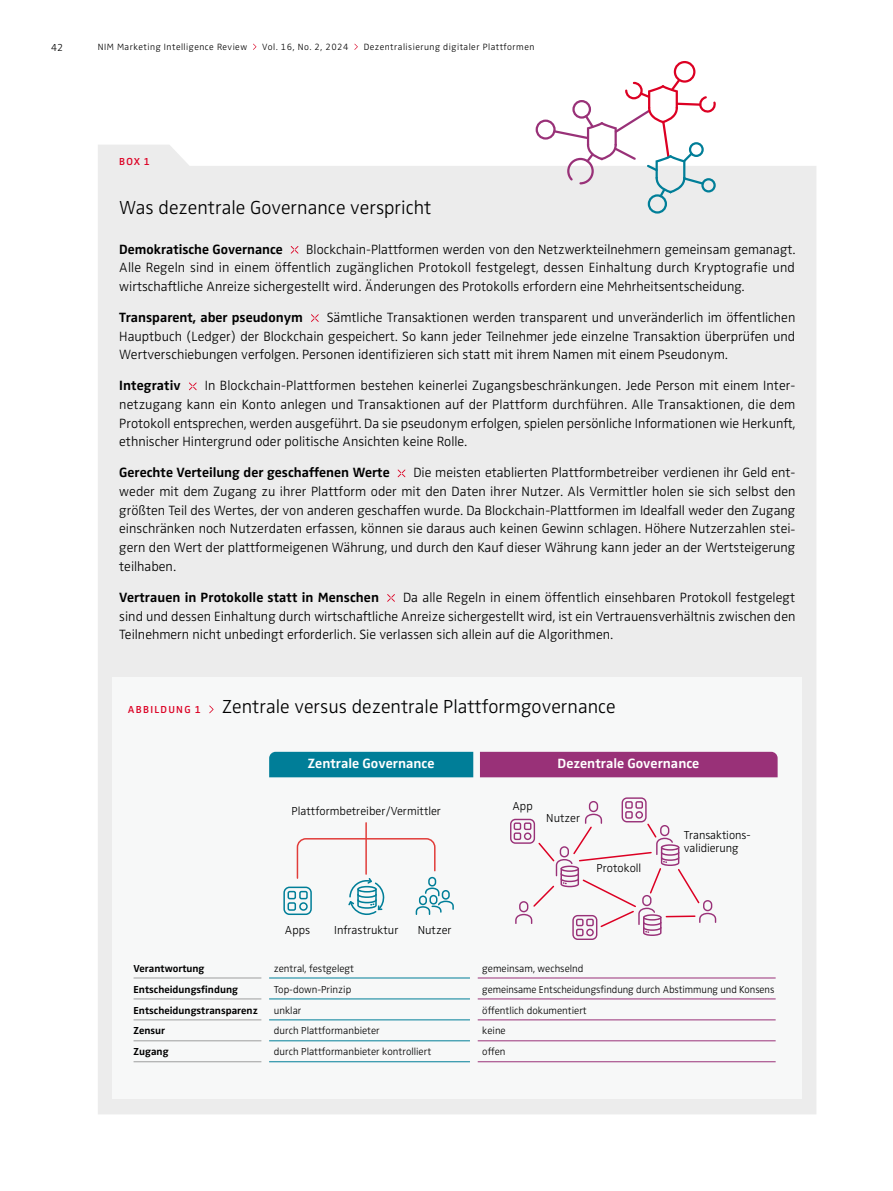
<style>
.page{position:relative;width:893px;height:1191px;background:#fff}
.page>*{position:absolute;margin:0;border:0;box-sizing:border-box;transform-origin:0 0}
.t1{font:300 19.5px "Zwo OT";color:#000}
.t2{font:300 13.8px/18.8px "Zwo OT";color:#000;text-align:justify}
.t3{font:700 13.8px "Zwo OT";color:#000}
.t4{font:700 13.8px "Zwo OT";color:#fff}
.t5{font:300 12px/12.8px "Zwo OT";color:#000}
.t6{font:300 10.5px "Zwo OT";color:#000}
.t7{font:700 10.5px "Zwo OT";color:#000}
.t8{font:600 10.5px "Zwo OT";color:#dc0023}
.t9{font:300 9.3px "Zwo OT";letter-spacing:.05em;color:#000}
.s1{font-weight:600;font-size:10.5px;color:#dc0023}
</style>
<div class="page">
<div style="left:98px;top:145px;width:718px;height:969px;background:#ececec"></div>
<svg style="left:534px;top:61px;width:183px;height:154px"></svg>
<svg style="left:291px;top:246px;width:7px;height:8px"></svg>
<svg style="left:311px;top:314px;width:8px;height:8px"></svg>
<svg style="left:189px;top:382px;width:8px;height:8px"></svg>
<svg style="left:398px;top:469px;width:7px;height:8px"></svg>
<svg style="left:387px;top:594px;width:8px;height:8px"></svg>
<div style="left:112px;top:677px;width:690px;height:421px;background:#f7f8f8"></div>
<svg style="left:209px;top:705px;width:5px;height:8px"></svg>
<div style="left:269px;top:752px;width:204px;height:25px;background:#007e98"></div>
<div style="left:480px;top:752px;width:298px;height:25px;background:#993178"></div>
<hr style="left:134px;top:977px;width:128px;height:1px;background:#9d9e9e">
<hr style="left:134px;top:998px;width:128px;height:1px;background:#9d9e9e">
<hr style="left:134px;top:1019px;width:128px;height:1px;background:#9d9e9e">
<hr style="left:134px;top:1040px;width:128px;height:1px;background:#9d9e9e">
<hr style="left:134px;top:1061px;width:128px;height:1px;background:#9d9e9e">
<hr style="left:477px;top:977px;width:299px;height:1px;background:#993178">
<hr style="left:477px;top:998px;width:299px;height:1px;background:#993178">
<hr style="left:477px;top:1019px;width:299px;height:1px;background:#993178">
<hr style="left:477px;top:1040px;width:299px;height:1px;background:#993178">
<hr style="left:477px;top:1061px;width:299px;height:1px;background:#993178">
<hr style="left:269px;top:977px;width:201px;height:1px;background:#007e98">
<hr style="left:269px;top:998px;width:201px;height:1px;background:#007e98">
<hr style="left:269px;top:1019px;width:201px;height:1px;background:#007e98">
<hr style="left:269px;top:1040px;width:201px;height:1px;background:#007e98">
<hr style="left:269px;top:1061px;width:201px;height:1px;background:#007e98">
<svg style="left:283px;top:838px;width:171px;height:77px"></svg>
<hr style="left:365px;top:823px;width:2px;height:51px;background:#e13d3a">
<svg style="left:510px;top:797px;width:207px;height:143px"></svg>
<svg style="left:253px;top:44px;width:3px;height:6px"></svg>
<svg style="left:354px;top:44px;width:4px;height:6px"></svg>
<p class="t6" style="left:51px;top:41px;width:14px">42</p>
<p class="t9" style="left:98px;top:41px;width:151px">NIM Marketing Intelligence Review</p>
<p class="t9" style="left:262px;top:41px;width:88px">Vol. 16, No. 2, 2024</p>
<p class="t9" style="left:364px;top:41px;width:172px">Dezentralisierung digitaler Plattformen</p>
<p class="t8" style="left:119px;top:156px;width:32px">BOX 1</p>
<h1 class="t1" style="left:119px;top:196px;width:314px">Was dezentrale Governance verspricht</h1>
<p class="t3" style="left:119px;top:241px;width:165px">Demokratische Governance</p>
<p class="t2" style="left:119px;top:240px;width:678px;text-indent:187px">Blockchain-Plattformen werden von den Netzwerkteilnehmern gemeinsam gemanagt.<br>Alle Regeln sind in einem öffentlich zugänglichen Protokoll festgelegt, dessen Einhaltung durch Kryptografie und wirtschaftliche Anreize sichergestellt wird. Änderungen des Protokolls erfordern eine Mehrheitsentscheidung.</p>
<p class="t3" style="left:119px;top:309px;width:185px">Transparent, aber pseudonym</p>
<p class="t2" style="left:119px;top:308px;width:678px;text-indent:207px">Sämtliche Transaktionen werden transparent und unveränderlich im öffentlichen Hauptbuch (Ledger) der Blockchain gespeichert. So kann jeder Teilnehmer jede einzelne Transaktion überprüfen und Wertverschiebungen verfolgen. Personen identifizieren sich statt mit ihrem Namen mit einem Pseudonym.</p>
<p class="t3" style="left:119px;top:377px;width:63px">Integrativ</p>
<p class="t2" style="left:119px;top:376px;width:678px;text-indent:86px">In Blockchain-Plattformen bestehen keinerlei Zugangsbeschränkungen. Jede Person mit einem Inter&shy;netzugang kann ein Konto anlegen und Transaktionen auf der Plattform durchführen. Alle Transaktionen, die dem Protokoll entsprechen, werden ausgeführt. Da sie pseudonym erfolgen, spielen persönliche Informationen wie Herkunft, ethnischer Hintergrund oder politische Ansichten keine Rolle.</p>
<p class="t3" style="left:119px;top:464px;width:272px">Gerechte Verteilung der geschaffenen Werte</p>
<p class="t2" style="left:119px;top:463px;width:678px;text-indent:294px">Die meisten etablierten Plattformbetreiber verdienen ihr Geld ent&shy;weder mit dem Zugang zu ihrer Plattform oder mit den Daten ihrer Nutzer. Als Vermittler holen sie sich selbst den größten Teil des Wertes, der von anderen geschaffen wurde. Da Blockchain-Plattformen im Idealfall weder den Zugang einschränken noch Nutzerdaten erfassen, können sie daraus auch keinen Gewinn schlagen. Höhere Nutzerzahlen stei&shy;gern den Wert der plattformeigenen Währung, und durch den Kauf dieser Währung kann jeder an der Wertsteigerung teilhaben.</p>
<p class="t3" style="left:119px;top:589px;width:261px">Vertrauen in Protokolle statt in Menschen</p>
<p class="t2" style="left:119px;top:588px;width:678px;text-indent:284px">Da alle Regeln in einem öffentlich einsehbaren Protokoll festgelegt sind und dessen Einhaltung durch wirtschaftliche Anreize sichergestellt wird, ist ein Vertrauensverhältnis zwischen den Teilnehmern nicht unbedingt erforderlich. Sie verlassen sich allein auf die Algorithmen.</p>
<h1 class="t1" style="left:128px;top:695px;width:489px"><span class="s1">ABBILDUNG 1</span> Zentrale versus dezentrale Plattformgovernance</h1>
<p class="t4" style="left:308px;top:756px;width:128px">Zentrale Governance</p>
<p class="t4" style="left:558px;top:756px;width:143px">Dezentrale Governance</p>
<p class="t5" style="left:292px;top:804px;width:151px">Plattformbetreiber/Vermittler</p>
<p class="t5" style="left:285px;top:924px;width:27px">Apps</p>
<p class="t5" style="left:334px;top:924px;width:66px">Infrastruktur</p>
<p class="t5" style="left:418px;top:924px;width:35px">Nutzer</p>
<p class="t5" style="left:512px;top:800px;width:22px">App</p>
<p class="t5" style="left:546px;top:811px;width:35px">Nutzer</p>
<p class="t5" style="left:596px;top:861px;width:46px">Protokoll</p>
<p class="t5" style="left:684px;top:829px;width:68px">Transaktions&shy;validierung</p>
<p class="t7" style="left:134px;top:962px;width:72px">Verantwortung</p>
<p class="t6" style="left:274px;top:962px;width:82px">zentral, festgelegt</p>
<p class="t6" style="left:482px;top:962px;width:103px">gemeinsam, wechselnd</p>
<p class="t7" style="left:134px;top:983px;width:106px">Entscheidungsfindung</p>
<p class="t6" style="left:274px;top:983px;width:79px">Top-down-Prinzip</p>
<p class="t6" style="left:482px;top:983px;width:294px">gemeinsame Entscheidungsfindung durch Abstimmung und Konsens</p>
<p class="t7" style="left:134px;top:1003px;width:126px">Entscheidungstransparenz</p>
<p class="t6" style="left:274px;top:1004px;width:29px">unklar</p>
<p class="t6" style="left:482px;top:1004px;width:106px">öffentlich dokumentiert</p>
<p class="t7" style="left:134px;top:1024px;width:33px">Zensur</p>
<p class="t6" style="left:274px;top:1025px;width:107px">durch Plattformanbieter</p>
<p class="t6" style="left:482px;top:1025px;width:25px">keine</p>
<p class="t7" style="left:134px;top:1045px;width:37px">Zugang</p>
<p class="t6" style="left:274px;top:1045px;width:159px">durch Plattformanbieter kontrolliert</p>
<p class="t6" style="left:482px;top:1045px;width:25px">offen</p>
</div>
